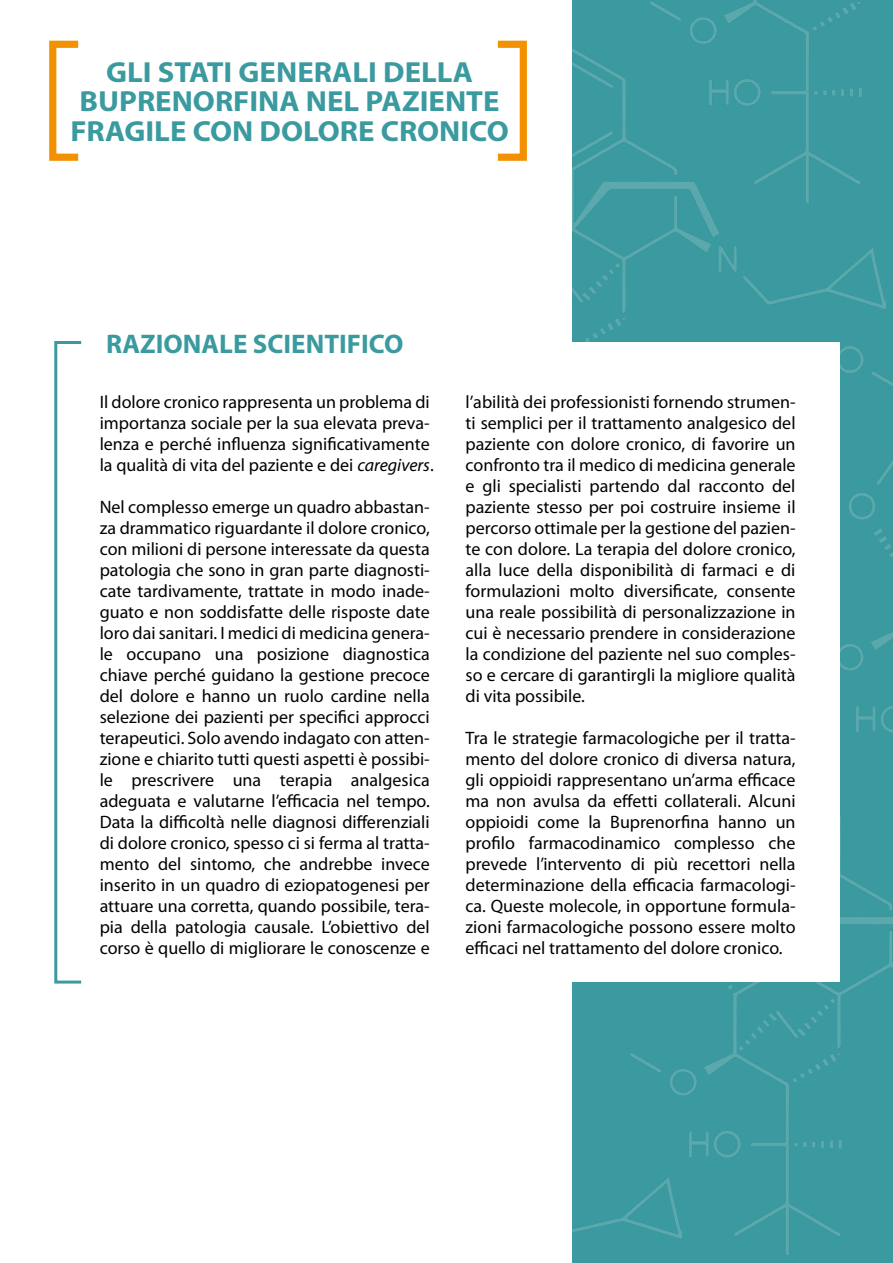
<style>
.page{position:relative;width:893px;height:1263px;background:#fff}
.page>*{position:absolute;margin:0;border:0;box-sizing:border-box;transform-origin:0 0}
.t1{font:700 29.1px/29.4px "Myriad Pro";color:#3a9a9f;text-align:center;scale:1.06 1}
.t2{font:700 27px "Myriad Pro";color:#3a9a9f}
.t3{font:18px/21px "Myriad Pro";color:#010202;text-align:justify}
.s1{font-style:italic}
</style>
<div class="page">
<img style="left:572px;top:36px;width:314px;height:311px">
<div style="left:840px;top:347px;width:53px;height:424px;background:#3a9a9f"></div>
<div style="left:681px;top:771px;width:212px;height:483px;background:#3a9a9f"></div>
<div style="left:572px;top:982px;width:109px;height:281px;background:#3a9a9f"></div>
<div style="left:651px;top:0;width:242px;height:203px;background:#3a9a9f"></div>
<div style="left:55px;top:342px;width:784px;height:640px;background:#fff"></div>
<div style="left:54px;top:341px;width:29px;height:642px;border:3px solid #3a9a9f"></div>
<div style="left:494px;top:41px;width:33px;height:120px;border:7px solid #f39200"></div>
<div style="left:49px;top:41px;width:33px;height:120px;border:7px solid #f39200"></div>
<h1 class="t1" style="left:70px;top:58px;width:415px">GLI STATI GENERALI DELLA<br>BUPRENORFINA NEL PAZIENTE<br>FRAGILE CON DOLORE CRONICO</h1>
<h2 class="t2" style="left:106px;top:329px;width:299px">RAZIONALE SCIENTIFICO</h2>
<p class="t3" style="left:100px;top:392px;width:336px;text-align:left">Il dolore cronico rappresenta un problema di importanza sociale per la sua elevata preva&shy;lenza e perché influenza significativamente la qualità di vita del paziente e dei <span class="s1">caregivers</span>.</p>
<p class="t3" style="left:100px;top:497px;width:332px">Nel complesso emerge un quadro abbastan&shy;za drammatico riguardante il dolore cronico, con milioni di persone interessate da questa patologia che sono in gran parte diagnosti&shy;cate tardivamente, trattate in modo inade&shy;guato e non soddisfatte delle risposte date loro dai sanitari. I medici di medicina genera&shy;le occupano una posizione diagnostica chiave perché guidano la gestione precoce del dolore e hanno un ruolo cardine nella selezione dei pazienti per specifici approcci terapeutici. Solo avendo indagato con atten&shy;zione e chiarito tutti questi aspetti è possibi&shy;le prescrivere una terapia analgesica adeguata e valutarne l’efficacia nel tempo.<br>Data la difficoltà nelle diagnosi differenziali di dolore cronico, spesso ci si ferma al tratta&shy;mento del sintomo, che andrebbe invece inserito in un quadro di eziopatogenesi per attuare una corretta, quando possibile, tera&shy;pia della patologia causale. L’obiettivo del corso è quello di migliorare le conoscenze e</p>
<p class="t3" style="left:466px;top:392px;width:332px">l’abilità dei professionisti fornendo strumen&shy;ti semplici per il trattamento analgesico del paziente con dolore cronico, di favorire un confronto tra il medico di medicina generale e gli specialisti partendo dal racconto del paziente stesso per poi costruire insieme il percorso ottimale per la gestione del pazien&shy;te con dolore. La terapia del dolore cronico, alla luce della disponibilità di farmaci e di formulazioni molto diversificate, consente una reale possibilità di personalizzazione in cui è necessario prendere in considerazione la condizione del paziente nel suo comples&shy;so e cercare di garantirgli la migliore qualità di vita possibile.</p>
<p class="t3" style="left:466px;top:728px;width:332px">Tra le strategie farmacologiche per il tratta&shy;mento del dolore cronico di diversa natura, gli oppioidi rappresentano un’arma efficace ma non avulsa da effetti collaterali. Alcuni oppioidi come la Buprenorfina hanno un profilo farmacodinamico complesso che prevede l’intervento di più recettori nella determinazione della efficacia farmacologi&shy;ca. Queste molecole, in opportune formula&shy;zioni farmacologiche possono essere molto efficaci nel trattamento del dolore cronico.</p>
</div>
